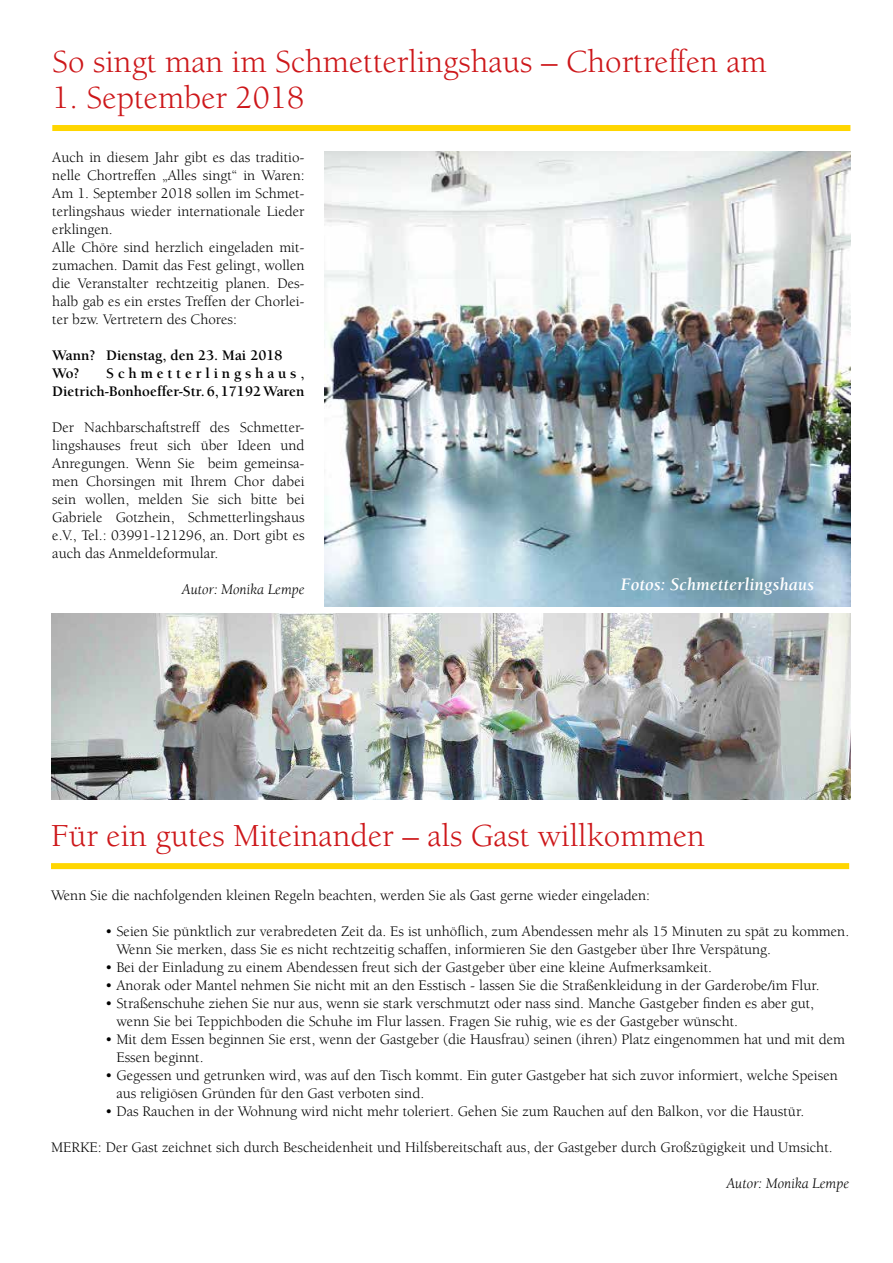
<style>
.page{position:relative;width:893px;height:1263px;background:#fff}
.page>*{position:absolute;margin:0;border:0;box-sizing:border-box;transform-origin:0 0}
.t1{font:33px "Berkeley";color:#cd171a}
.t2{font:italic 700 18px "Berkeley";color:#fff}
.t3{font:15px/18px "Berkeley";color:#000}
.t4{font:700 15px/18px "Berkeley";color:#000}
.t5{font:italic 15px "Berkeley";color:#000}
</style>
<div class="page">
<div style="left:52px;top:125px;width:798px;height:6px;background:#ffd600"></div>
<img style="left:325px;top:152px;width:525px;height:455px">
<img style="left:51px;top:613px;width:799px;height:186px">
<div style="left:51px;top:863px;width:798px;height:6px;background:#ffd600"></div>
<h1 class="t1" style="left:52px;top:44px;width:716px">So singt man im Schmetterlingshaus – Chortreffen am</h1>
<h1 class="t1" style="left:52px;top:80px;width:253px">1. September 2018</h1>
<p class="t3" style="left:52px;top:149px;width:254px">Auch in diesem Jahr gibt es das traditio&shy;nelle Chortreffen „Alles singt“ in Waren:<br>Am 1. September 2018 sollen im Schmet&shy;terlingshaus wieder internationale Lieder erklingen.<br>Alle Chöre sind herzlich eingeladen mit&shy;zumachen. Damit das Fest gelingt, wollen die Veranstalter rechtzeitig planen. Des&shy;halb gab es ein erstes Treffen der Chorlei&shy;ter bzw. Vertretern des Chores:</p>
<p class="t4" style="left:52px;top:347px;width:232px">Wann? Dienstag, den 23. Mai 2018<br>Wo?</p>
<p class="t4" style="left:52px;top:365px;width:254px;text-align:right">Schmetterlingshaus,<br>Dietrich-Bonhoeffer-Str. 6, 17192 Waren</p>
<p class="t3" style="left:52px;top:419px;width:254px;text-align:justify">Der Nachbarschaftstreff des Schmetter&shy;lingshauses freut sich über Ideen und Anregungen. Wenn Sie beim gemeinsa&shy;men Chorsingen mit Ihrem Chor dabei sein wollen, melden Sie sich bitte bei Gabriele Gotzhein, Schmetterlingshaus e.V., Tel.: 03991-121296, an. Dort gibt es auch das Anmeldeformular.</p>
<p class="t5" style="left:182px;top:582px;width:124px">Autor: Monika Lempe</p>
<p class="t2" style="left:621px;top:575px;width:195px">Fotos: Schmetterlingshaus</p>
<h1 class="t1" style="left:51px;top:818px;width:655px">Für ein gutes Miteinander – als Gast willkommen</h1>
<p class="t3" style="left:51px;top:887px;width:601px">Wenn Sie die nachfolgenden kleinen Regeln beachten, werden Sie als Gast gerne wieder eingeladen:</p>
<p class="t3" style="left:116px;top:923px;width:734px;text-indent:-11px">• Seien Sie pünktlich zur verabredeten Zeit da. Es ist unhöflich, zum Abendessen mehr als 15 Minuten zu spät zu kommen.<br>Wenn Sie merken, dass Sie es nicht rechtzeitig schaffen, informieren Sie den Gastgeber über Ihre Verspätung.</p>
<p class="t3" style="left:105px;top:959px;width:609px">• Bei der Einladung zu einem Abendessen freut sich der Gastgeber über eine kleine Aufmerksamkeit.</p>
<p class="t3" style="left:105px;top:977px;width:716px">• Anorak oder Mantel nehmen Sie nicht mit an den Esstisch - lassen Sie die Straßenkleidung in der Garderobe/im Flur.</p>
<p class="t3" style="left:116px;top:995px;width:699px;text-indent:-11px">• Straßenschuhe ziehen Sie nur aus, wenn sie stark verschmutzt oder nass sind. Manche Gastgeber finden es aber gut, wenn Sie bei Teppichboden die Schuhe im Flur lassen. Fragen Sie ruhig, wie es der Gastgeber wünscht.</p>
<p class="t3" style="left:116px;top:1031px;width:730px;text-indent:-11px">• Mit dem Essen beginnen Sie erst, wenn der Gastgeber (die Hausfrau) seinen (ihren) Platz eingenommen hat und mit dem<br>Essen beginnt.</p>
<p class="t3" style="left:116px;top:1067px;width:723px;text-indent:-11px">• Gegessen und getrunken wird, was auf den Tisch kommt. Ein guter Gastgeber hat sich zuvor informiert, welche Speisen aus religiösen Gründen für den Gast verboten sind.</p>
<p class="t3" style="left:105px;top:1103px;width:701px">• Das Rauchen in der Wohnung wird nicht mehr toleriert. Gehen Sie zum Rauchen auf den Balkon, vor die Haustür.</p>
<p class="t3" style="left:51px;top:1139px;width:783px">MERKE: Der Gast zeichnet sich durch Bescheidenheit und Hilfsbereitschaft aus, der Gastgeber durch Großzügigkeit und Umsicht.</p>
<p class="t5" style="left:726px;top:1176px;width:124px">Autor: Monika Lempe</p>
</div>
